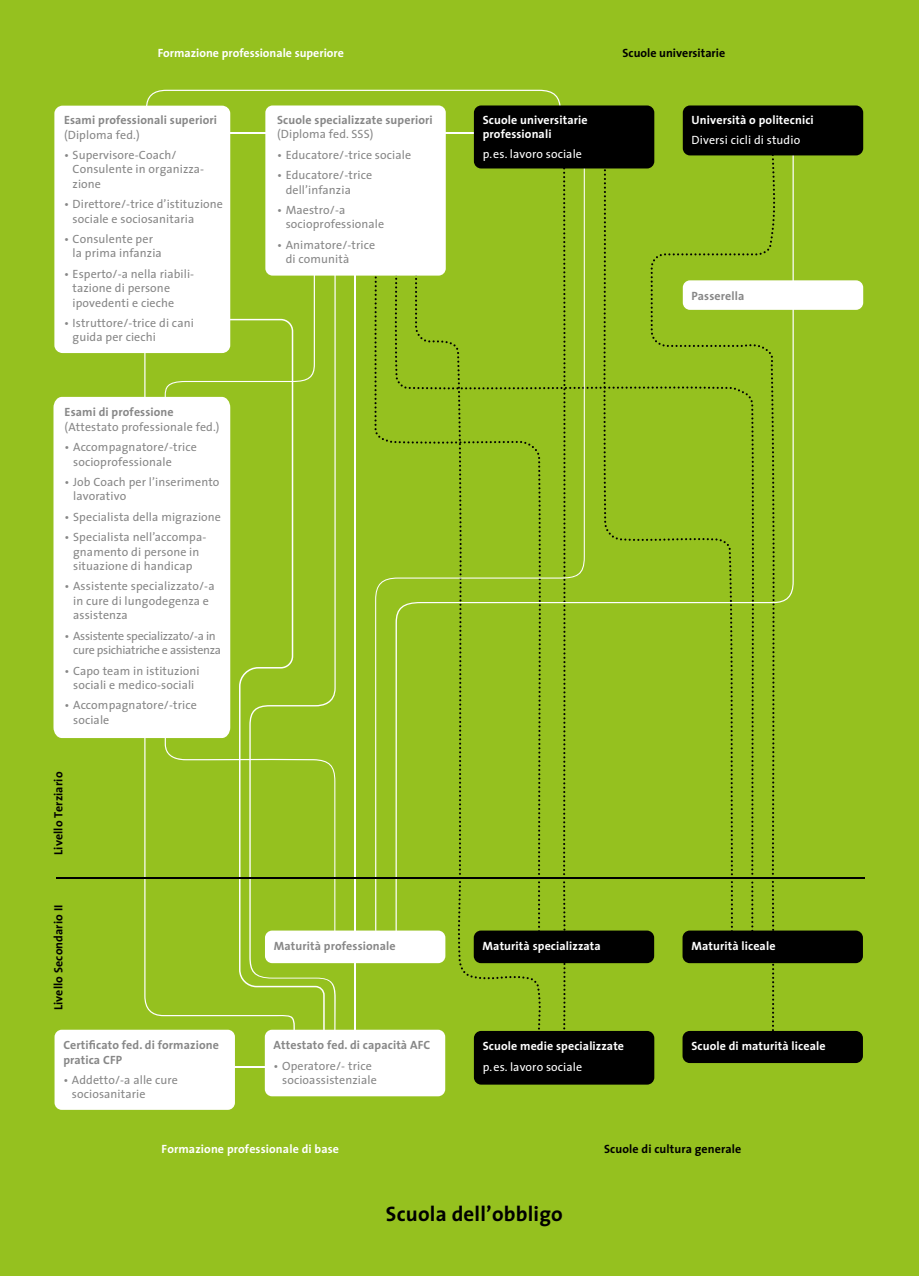
<style>
.page{position:relative;width:919px;height:1276px;background:#fff}
.page>*{position:absolute;margin:0;border:0;box-sizing:border-box;transform-origin:0 0}
.t1{font:700 21px "The Sans";letter-spacing:.01em;color:#000}
.t2{font:12px/14.4px "The Sans";letter-spacing:.01em;color:#878787}
.t3{font:700 12px/14.4px "The Sans";letter-spacing:.01em;color:#fff}
.t4{font:700 12px/14.4px "The Sans";letter-spacing:.01em;color:#878787}
.t5{font:700 12px "The Sans";letter-spacing:.01em;color:#000}
.t6{font:12px/14.4px "The Sans";letter-spacing:-.025em;color:#878787}
.t7{font:12px "The Sans";letter-spacing:.01em;color:#fff}
</style>
<div class="page">
<div style="left:0;top:0;width:918px;height:1276px;background:#95c11f"></div>
<svg style="left:584px;top:137px;width:209px;height:790px"></svg>
<hr style="left:229px;top:1066px;width:41px;height:2px;background:#fff">
<svg style="left:751px;top:882px;width:2px;height:48px"></svg>
<svg style="left:770px;top:871px;width:5px;height:160px"></svg>
<svg style="left:730px;top:882px;width:3px;height:46px"></svg>
<svg style="left:146px;top:90px;width:420px;height:958px"></svg>
<hr style="left:56px;top:877px;width:808px;height:1px;background:#000">
<div style="left:265px;top:105px;width:181px;height:171px;background:#fff;border-radius:7px"></div>
<div style="left:54px;top:106px;width:176px;height:247px;background:#fff;border-radius:8px"></div>
<div style="left:53px;top:397px;width:177px;height:341px;background:#fff"></div>
<div style="left:474px;top:105px;width:180px;height:63px;background:#000;border-radius:7px"></div>
<div style="left:682px;top:105px;width:181px;height:50px;background:#000;border-radius:7px"></div>
<div style="left:682px;top:280px;width:181px;height:30px;background:#fff;border-radius:7px"></div>
<div style="left:265px;top:930px;width:180px;height:33px;background:#fff;border-radius:7px"></div>
<div style="left:473px;top:930px;width:181px;height:33px;background:#000;border-radius:7px"></div>
<div style="left:682px;top:930px;width:180px;height:33px;background:#000;border-radius:7px"></div>
<div style="left:682px;top:1031px;width:180px;height:32px;background:#000;border-radius:7px"></div>
<div style="left:474px;top:1031px;width:180px;height:53px;background:#000;border-radius:7px"></div>
<div style="left:265px;top:1029px;width:180px;height:67px;background:#fff;border-radius:7px"></div>
<div style="left:55px;top:1029px;width:180px;height:81px;background:#fff;border-radius:7px"></div>
<p class="t3" style="left:158px;top:45px;width:188px">Formazione professionale superiore</p>
<p class="t5" style="left:622px;top:43px;width:104px">Scuole universitarie</p>
<p class="t4" style="left:64px;top:113px;width:155px">Esami professionali superiori</p>
<p class="t2" style="left:64px;top:127px;width:77px">(Diploma fed.)</p>
<p class="t2" style="left:73px;top:147px;width:133px;text-indent:-9px">• Supervisore-Coach/<br>Consulente in organizza&shy;zione</p>
<p class="t2" style="left:73px;top:197px;width:152px;text-indent:-9px">• Direttore/-trice d’istituzione sociale e sociosanitaria</p>
<p class="t2" style="left:73px;top:231px;width:91px;text-indent:-9px">• Consulente per la prima infanzia</p>
<p class="t2" style="left:73px;top:266px;width:123px;text-indent:-9px">• Esperto/-a nella riabili&shy;tazione di persone ipovedenti e cieche</p>
<p class="t2" style="left:73px;top:315px;width:123px;text-indent:-9px">• Istruttore/-trice di cani guida per ciechi</p>
<p class="t4" style="left:65px;top:405px;width:111px">Esami di professione</p>
<p class="t2" style="left:65px;top:419px;width:156px">(Attestato professionale fed.)</p>
<p class="t2" style="left:73px;top:439px;width:125px;text-indent:-9px">• Accompagnatore/-trice socioprofessionale</p>
<p class="t2" style="left:73px;top:474px;width:148px;text-indent:-9px">• Job Coach per l’inserimento lavorativo</p>
<p class="t2" style="left:65px;top:509px;width:158px">• Specialista della migrazione</p>
<p class="t2" style="left:65px;top:529px;width:143px;text-align:center">• Specialista nell’accompa&shy;gnamento di persone in situazione di handicap</p>
<p class="t2" style="left:73px;top:579px;width:143px;text-indent:-9px">• Assistente specializzato/-a in cure di lungodegenza e assistenza</p>
<p class="t6" style="left:73px;top:628px;width:149px;text-indent:-9px">• Assistente specializzato/-a in cure psichiatriche e assistenza</p>
<p class="t2" style="left:65px;top:663px;width:137px;text-align:center">• Capo team in istituzioni sociali e medico-sociali</p>
<p class="t2" style="left:73px;top:697px;width:125px;text-indent:-9px">• Accompagnatore/-trice sociale</p>
<p class="t5" style="left:48px;top:855px;width:85px;rotate:-90deg">Livello Terziario</p>
<p class="t5" style="left:48px;top:1010px;width:107px;rotate:-90deg">Livello Secondario II</p>
<p class="t4" style="left:63px;top:1037px;width:157px">Certificato fed. di formazione pratica CFP</p>
<p class="t2" style="left:72px;top:1072px;width:108px;text-indent:-9px">• Addetto/-a alle cure sociosanitarie</p>
<p class="t4" style="left:277px;top:112px;width:157px">Scuole specializzate superiori</p>
<p class="t2" style="left:277px;top:127px;width:98px">(Diploma fed. SSS)</p>
<p class="t2" style="left:277px;top:147px;width:135px">• Educatore/-trice sociale</p>
<p class="t2" style="left:286px;top:168px;width:88px;text-indent:-9px">• Educatore/-trice dell’infanzia</p>
<p class="t2" style="left:286px;top:202px;width:100px;text-indent:-9px">• Maestro/-a socioprofessionale</p>
<p class="t2" style="left:286px;top:237px;width:91px;text-indent:-9px">• Animatore/-trice di comunità</p>
<p class="t3" style="left:482px;top:112px;width:106px">Scuole universitarie professionali</p>
<p class="t7" style="left:482px;top:144px;width:101px">p.es. lavoro sociale</p>
<p class="t3" style="left:691px;top:112px;width:124px">Università o politecnici</p>
<p class="t7" style="left:691px;top:130px;width:110px">Diversi cicli di studio</p>
<p class="t4" style="left:691px;top:288px;width:54px">Passerella</p>
<p class="t4" style="left:274px;top:938px;width:123px">Maturità professionale</p>
<p class="t3" style="left:482px;top:938px;width:120px">Maturità specializzata</p>
<p class="t3" style="left:691px;top:938px;width:86px">Maturità liceale</p>
<p class="t4" style="left:273px;top:1037px;width:158px">Attestato fed. di capacità AFC</p>
<p class="t2" style="left:282px;top:1058px;width:96px;text-indent:-9px">• Operatore/- trice socioassistenziale</p>
<p class="t3" style="left:482px;top:1038px;width:143px">Scuole medie specializzate</p>
<p class="t3" style="left:691px;top:1038px;width:136px">Scuole di maturità liceale</p>
<p class="t7" style="left:482px;top:1056px;width:101px">p.es. lavoro sociale</p>
<p class="t3" style="left:162px;top:1141px;width:179px">Formazione professionale di base</p>
<p class="t5" style="left:604px;top:1138px;width:139px">Scuole di cultura generale</p>
<h1 class="t1" style="left:386px;top:1196px;width:178px">Scuola dell’obbligo</h1>
</div>
